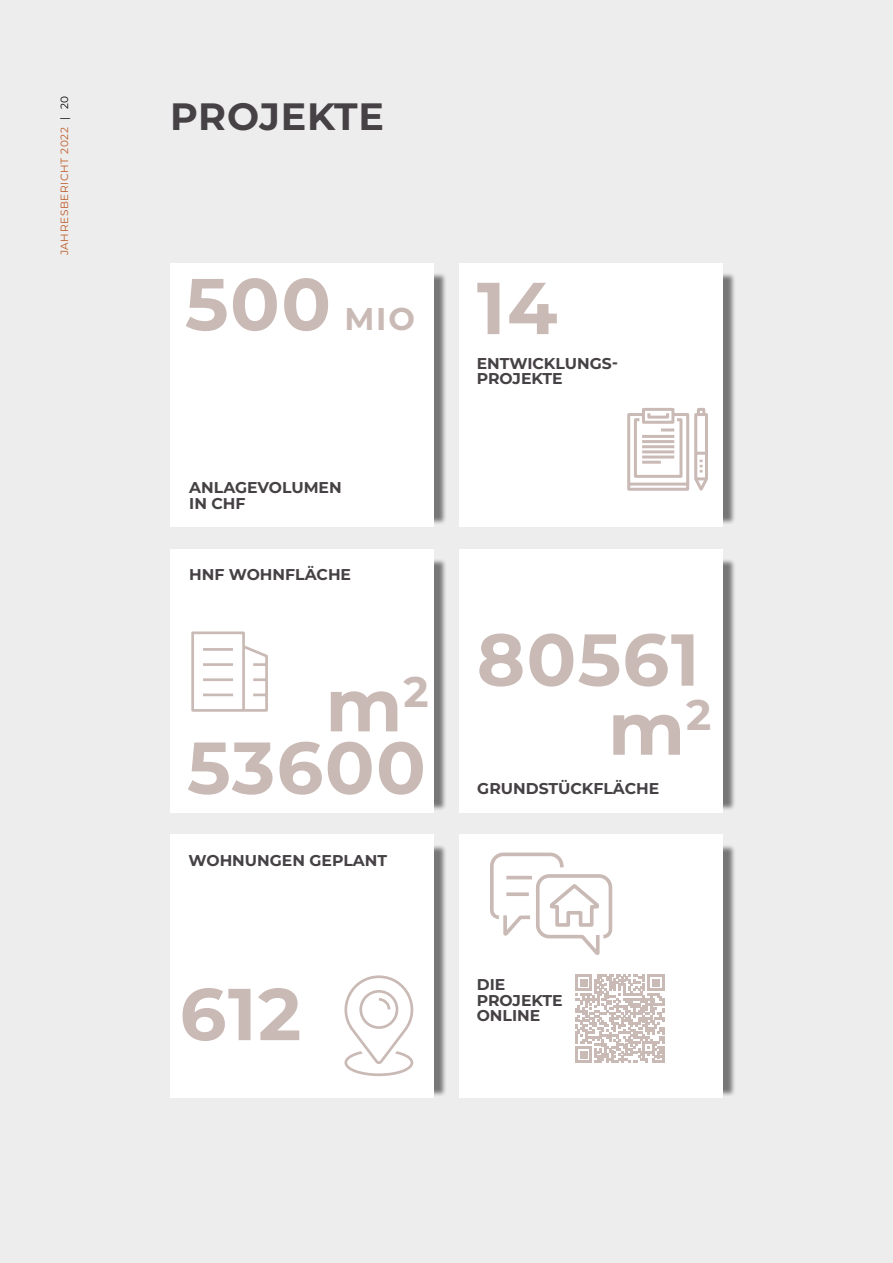
<style>
.page{position:relative;width:893px;height:1263px;background:#ededed}
.page>*{position:absolute;margin:0;border:0;box-sizing:border-box;transform-origin:0 0}
.t1{font:700 73.35px "Montserrat";letter-spacing:.02em;color:#cabab5}
.t2{font:700 42.75px "Montserrat";color:#cabab5}
.t3{font:700 38.1px "Montserrat";letter-spacing:.02em;color:#454144}
.t4{font:700 31.35px "Montserrat";color:#cabab5}
.t5{font:700 15.6px/15.8px "Montserrat";color:#454144}
.t6{font:10.5px "Montserrat";letter-spacing:.06em;color:#ca6028}
.s1{color:#000}
</style>
<div class="page">
<div style="left:174px;top:272px;width:273px;height:254px;background:#000;opacity:.5"></div>
<div style="left:170px;top:263px;width:264px;height:263px;background:#fff"></div>
<div style="left:463px;top:272px;width:273px;height:254px;background:#000;opacity:.5"></div>
<div style="left:459px;top:263px;width:264px;height:263px;background:#fff"></div>
<div style="left:463px;top:558px;width:273px;height:253px;background:#000;opacity:.5"></div>
<div style="left:459px;top:549px;width:264px;height:263px;background:#fff"></div>
<div style="left:463px;top:844px;width:273px;height:253px;background:#000;opacity:.5"></div>
<div style="left:459px;top:835px;width:264px;height:263px;background:#fff"></div>
<div style="left:174px;top:558px;width:273px;height:253px;background:#000;opacity:.5"></div>
<div style="left:170px;top:549px;width:264px;height:263px;background:#fff"></div>
<div style="left:174px;top:844px;width:273px;height:253px;background:#000;opacity:.5"></div>
<div style="left:170px;top:835px;width:264px;height:263px;background:#fff"></div>
<svg style="left:627px;top:408px;width:81px;height:83px"></svg>
<svg style="left:191px;top:631px;width:77px;height:81px"></svg>
<svg style="left:344px;top:977px;width:70px;height:99px"></svg>
<svg style="left:490px;top:852px;width:123px;height:103px"></svg>
<svg style="left:575px;top:974px;width:89px;height:89px"></svg>
<p class="t6" style="left:57px;top:255px;width:161px;rotate:-90deg">JAHRESBERICHT 2022 <span class="s1">| 20</span></p>
<h3 class="t3" style="left:170px;top:91px;width:215px">PROJEKTE</h3>
<h1 class="t1" style="left:185px;top:255px;width:148px">500</h1>
<h3 class="t4" style="left:344px;top:298px;width:72px">MIO</h3>
<p class="t5" style="left:189px;top:479px;width:154px">ANLAGEVOLUMEN<br>IN CHF</p>
<p class="t5" style="left:189px;top:566px;width:163px">HNF WOHNFLÄCHE</p>
<h1 class="t1" style="left:477px;top:259px;width:82px">14</h1>
<p class="t5" style="left:477px;top:355px;width:143px">ENTWICKLUNGS-<br>PROJEKTE</p>
<h1 class="t1" style="left:477px;top:611px;width:224px">80561</h1>
<h2 class="t2" style="left:403px;top:663px;width:27px">2</h2>
<h1 class="t1" style="left:325px;top:656px;width:78px">m</h1>
<h1 class="t1" style="left:608px;top:680px;width:105px">m<sup>2</sup></h1>
<h1 class="t1" style="left:187px;top:719px;width:240px">53600</h1>
<p class="t5" style="left:477px;top:780px;width:184px">GRUNDSTÜCKFLÄCHE</p>
<p class="t5" style="left:189px;top:852px;width:200px">WOHNUNGEN GEPLANT</p>
<h1 class="t1" style="left:180px;top:965px;width:123px">612</h1>
<p class="t5" style="left:477px;top:976px;width:87px">DIE<br>PROJEKTE<br>ONLINE</p>
</div>
